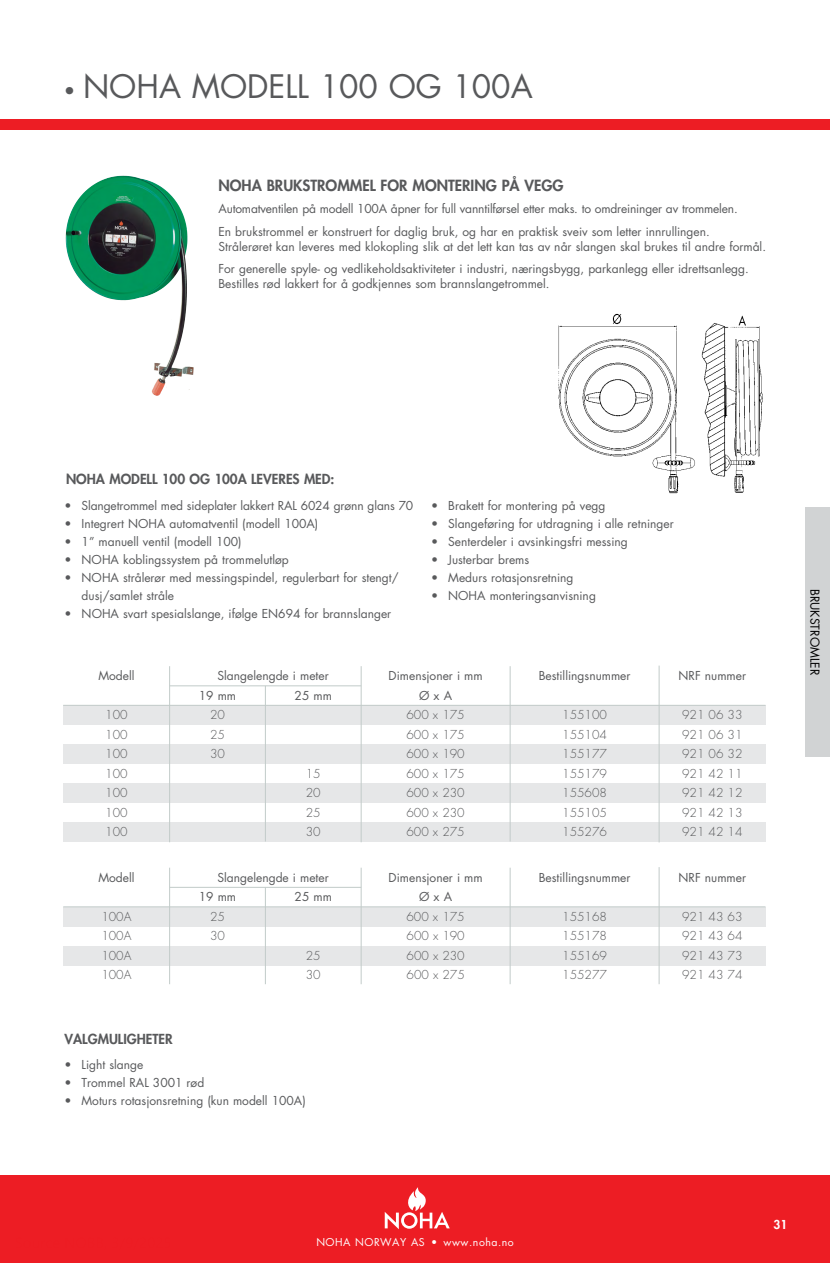
<style>
.page{position:relative;width:830px;height:1263px;background:#fff}
.page>*{position:absolute;margin:0;border:0;box-sizing:border-box;transform-origin:0 0}
.t1{font:31.5px "Futura Std";color:#58595b}
.t2{font:800 15px "Futura Std";color:#58595b}
.t3{font:800 13.5px "Futura Std";color:#58595b}
.t4{font:12px/22.5px "Futura Std";color:#58595b}
.t5{font:300 12px "Futura Std";color:#58595b}
.t6{font:12px "Futura Std";color:#000}
.t7{font:800 12px "Futura Std";color:#fff}
.t8{font:10.5px "Futura Std";letter-spacing:.05em;color:#fff}
.s1{font-size:19.5px}
</style>
<div class="page">
<div style="left:0;top:1175px;width:829px;height:88px;background:#ed1d24"></div>
<div style="left:0;top:119px;width:829px;height:11px;background:#ed1d24"></div>
<svg style="left:384px;top:1187px;width:65px;height:42px"></svg>
<div style="left:804px;top:507px;width:25px;height:249px;background:#d1d3d4"></div>
<div style="left:63px;top:705px;width:702px;height:20px;background:#e6e7e8"></div>
<div style="left:63px;top:744px;width:702px;height:20px;background:#e6e7e8"></div>
<div style="left:63px;top:783px;width:702px;height:20px;background:#e6e7e8"></div>
<div style="left:63px;top:822px;width:702px;height:20px;background:#e6e7e8"></div>
<hr style="left:63px;top:705px;width:702px;height:1px;background:#c2cbc9">
<hr style="left:169px;top:666px;width:1px;height:176px;background:#c2cbc9">
<hr style="left:265px;top:686px;width:1px;height:155px;background:#c2cbc9">
<hr style="left:169px;top:685px;width:192px;height:1px;background:#c2cbc9">
<hr style="left:360px;top:666px;width:1px;height:176px;background:#c2cbc9">
<hr style="left:509px;top:666px;width:1px;height:175px;background:#c2cbc9">
<hr style="left:658px;top:666px;width:1px;height:176px;background:#c2cbc9">
<img style="left:558px;top:313px;width:205px;height:181px">
<svg style="left:65px;top:175px;width:129px;height:221px"></svg>
<img style="left:81px;top:176px;width:42px;height:20px">
<div style="left:63px;top:907px;width:702px;height:19px;background:#e6e7e8"></div>
<div style="left:63px;top:946px;width:702px;height:19px;background:#e6e7e8"></div>
<hr style="left:63px;top:906px;width:702px;height:1px;background:#c2cbc9">
<hr style="left:169px;top:868px;width:1px;height:116px;background:#c2cbc9">
<hr style="left:265px;top:887px;width:1px;height:97px;background:#c2cbc9">
<hr style="left:169px;top:887px;width:192px;height:1px;background:#c2cbc9">
<hr style="left:360px;top:868px;width:1px;height:116px;background:#c2cbc9">
<hr style="left:509px;top:868px;width:1px;height:116px;background:#c2cbc9">
<hr style="left:658px;top:867px;width:1px;height:117px;background:#c2cbc9">
<h1 class="t1" style="left:64px;top:67px;width:44px"><span class="s1">•</span> NOHA</h1>
<h1 class="t1" style="left:192px;top:67px;width:21px">MODELL</h1>
<h1 class="t1" style="left:319px;top:67px;width:214px">100 OG 100A</h1>
<p class="t2" style="left:218px;top:176px;width:58px">NOHA BRUKSTR</p>
<p class="t2" style="left:325px;top:176px;width:130px">OMMEL FOR MONTERI</p>
<p class="t2" style="left:474px;top:176px;width:61px">NGPÅ VEGG</p>
<p class="t4" style="left:218px;top:198px;width:520px">Automatventilen på modell 100A åpner for full vanntilførsel etter maks. to omdreininger av trommelen.<br>En brukstrommel er konstruert for daglig bruk, og har en praktisk sveiv som letter innrullingen.</p>
<p class="t4" style="left:218px;top:235px;width:549px">Strålerøret kan leveres med klokopling slik at det lett kan tas av når slangen skal brukes til andre formål.<br>For generelle spyle- og vedlikeholdsaktiviteter i industri, næringsbygg, parkanlegg eller idrettsanlegg.</p>
<p class="t4" style="left:218px;top:273px;width:332px">Bestilles rød lakkert for å godkjennes som brannslangetrommel.</p>
<p class="t3" style="left:66px;top:470px;width:73px">NOHA MODELL</p>
<p class="t3" style="left:162px;top:470px;width:98px">100 OG 100A LEVERES</p>
<p class="t3" style="left:304px;top:470px;width:32px">MED:</p>
<p class="t4" style="left:64px;top:494px;width:350px">• Slangetrommel med sideplater lakkert RAL 6024 grønn glans 70</p>
<p class="t4" style="left:65px;top:512px;width:255px">• Integrert NOHA automatventil (modell 100A)</p>
<p class="t4" style="left:65px;top:530px;width:178px">• 1” manuell ventil (modell 100)</p>
<p class="t4" style="left:65px;top:548px;width:225px">• NOHA koblingssystem på trommelutløp</p>
<p class="t4" style="left:82px;top:568px;width:318px;line-height:18px;text-indent:-17px">• NOHA strålerør med messingspindel, regulerbart for stengt/ dusj/samlet stråle</p>
<p class="t4" style="left:65px;top:602px;width:328px">• NOHA svart spesialslange, ifølge EN694 for brannslanger</p>
<p class="t4" style="left:431px;top:494px;width:176px">• Brakett for montering på vegg</p>
<p class="t4" style="left:431px;top:512px;width:244px">• Slangeføring for utdragning i alle retninger</p>
<p class="t4" style="left:431px;top:530px;width:198px">• Senterdeler i avsinkingsfri messing</p>
<p class="t4" style="left:431px;top:548px;width:99px">• Justerbar brems</p>
<p class="t4" style="left:431px;top:566px;width:144px">• Medurs rotasjonsretning</p>
<p class="t4" style="left:431px;top:584px;width:166px">• NOHA monteringsanvisning</p>
<p class="t4" style="left:63px;top:665px;width:24px">M</p>
<p class="t4" style="left:109px;top:665px;width:27px">odell</p>
<p class="t4" style="left:217px;top:665px;width:146px">Slangelengde i meter D</p>
<p class="t4" style="left:396px;top:665px;width:119px">imensjoner i mm B</p>
<p class="t4" style="left:545px;top:665px;width:108px">estillingsnummer NR</p>
<p class="t4" style="left:694px;top:665px;width:52px">F nummer</p>
<p class="t4" style="left:199px;top:684px;width:39px">19 mm</p>
<p class="t4" style="left:294px;top:684px;width:39px">25 mm</p>
<p class="t4" style="left:419px;top:684px;width:34px">Ø x A</p>
<p class="t5" style="left:105px;top:708px;width:24px">100</p>
<p class="t5" style="left:210px;top:708px;width:16px">20</p>
<p class="t5" style="left:406px;top:708px;width:60px">600 x 175</p>
<p class="t5" style="left:562px;top:708px;width:46px">155100</p>
<p class="t5" style="left:681px;top:708px;width:62px">921 06 33</p>
<p class="t5" style="left:105px;top:727px;width:24px">100</p>
<p class="t5" style="left:210px;top:727px;width:16px">25</p>
<p class="t5" style="left:406px;top:727px;width:60px">600 x 175</p>
<p class="t5" style="left:562px;top:727px;width:46px">155104</p>
<p class="t5" style="left:681px;top:727px;width:62px">921 06 31</p>
<p class="t5" style="left:105px;top:747px;width:24px">100</p>
<p class="t5" style="left:210px;top:747px;width:16px">30</p>
<p class="t5" style="left:406px;top:747px;width:60px">600 x 190</p>
<p class="t5" style="left:562px;top:747px;width:46px">155177</p>
<p class="t5" style="left:681px;top:747px;width:62px">921 06 32</p>
<p class="t5" style="left:105px;top:766px;width:24px">100</p>
<p class="t5" style="left:305px;top:766px;width:16px">15</p>
<p class="t5" style="left:406px;top:766px;width:60px">600 x 175</p>
<p class="t5" style="left:562px;top:766px;width:46px">155179</p>
<p class="t5" style="left:681px;top:766px;width:62px">921 42 11</p>
<p class="t5" style="left:105px;top:786px;width:24px">100</p>
<p class="t5" style="left:305px;top:786px;width:16px">20</p>
<p class="t5" style="left:406px;top:786px;width:60px">600 x 230</p>
<p class="t5" style="left:562px;top:786px;width:46px">155608</p>
<p class="t5" style="left:681px;top:786px;width:62px">921 42 12</p>
<p class="t5" style="left:105px;top:805px;width:24px">100</p>
<p class="t5" style="left:305px;top:805px;width:16px">25</p>
<p class="t5" style="left:406px;top:805px;width:60px">600 x 230</p>
<p class="t5" style="left:562px;top:805px;width:46px">155105</p>
<p class="t5" style="left:681px;top:805px;width:62px">921 42 13</p>
<p class="t5" style="left:105px;top:825px;width:24px">100</p>
<p class="t5" style="left:305px;top:825px;width:16px">30</p>
<p class="t5" style="left:406px;top:825px;width:60px">600 x 275</p>
<p class="t5" style="left:562px;top:825px;width:46px">155276</p>
<p class="t5" style="left:681px;top:825px;width:62px">921 42 14</p>
<p class="t4" style="left:63px;top:866px;width:24px">M</p>
<p class="t4" style="left:109px;top:866px;width:27px">odell</p>
<p class="t4" style="left:217px;top:866px;width:146px">Slangelengde i meter D</p>
<p class="t4" style="left:396px;top:866px;width:119px">imensjoner i mm B</p>
<p class="t4" style="left:545px;top:866px;width:108px">estillingsnummer NR</p>
<p class="t4" style="left:694px;top:866px;width:52px">F nummer</p>
<p class="t4" style="left:199px;top:886px;width:39px">19 mm</p>
<p class="t4" style="left:294px;top:886px;width:39px">25 mm</p>
<p class="t4" style="left:419px;top:886px;width:34px">Ø x A</p>
<p class="t5" style="left:101px;top:909px;width:32px">100A</p>
<p class="t5" style="left:210px;top:909px;width:16px">25</p>
<p class="t5" style="left:406px;top:909px;width:60px">600 x 175</p>
<p class="t5" style="left:562px;top:909px;width:46px">155168</p>
<p class="t5" style="left:681px;top:909px;width:62px">921 43 63</p>
<p class="t5" style="left:101px;top:929px;width:32px">100A</p>
<p class="t5" style="left:210px;top:929px;width:16px">30</p>
<p class="t5" style="left:406px;top:929px;width:60px">600 x 190</p>
<p class="t5" style="left:562px;top:929px;width:46px">155178</p>
<p class="t5" style="left:681px;top:929px;width:62px">921 43 64</p>
<p class="t5" style="left:101px;top:948px;width:32px">100A</p>
<p class="t5" style="left:306px;top:948px;width:16px">25</p>
<p class="t5" style="left:406px;top:948px;width:60px">600 x 230</p>
<p class="t5" style="left:562px;top:948px;width:46px">155169</p>
<p class="t5" style="left:681px;top:948px;width:62px">921 43 73</p>
<p class="t5" style="left:101px;top:968px;width:32px">100A</p>
<p class="t5" style="left:306px;top:968px;width:16px">30</p>
<p class="t5" style="left:406px;top:968px;width:60px">600 x 275</p>
<p class="t5" style="left:562px;top:968px;width:46px">155277</p>
<p class="t5" style="left:681px;top:968px;width:62px">921 43 74</p>
<p class="t3" style="left:64px;top:1031px;width:110px">VALGMULIGHETER</p>
<p class="t4" style="left:64px;top:1053px;width:80px">• Light slange</p>
<p class="t4" style="left:64px;top:1071px;width:141px">• Trommel RAL 3001 rød</p>
<p class="t4" style="left:64px;top:1089px;width:243px">• Moturs rotasjonsretning (kun modell 100A)</p>
<p class="t6" style="left:822px;top:589px;width:88px;rotate:90deg">BRUKSTROMLER</p>
<p class="t8" style="left:316px;top:1235px;width:199px">NOHA NORWAY AS • www.noha.no</p>
<p class="t7" style="left:773px;top:1216px;width:15px">31</p>
</div>
